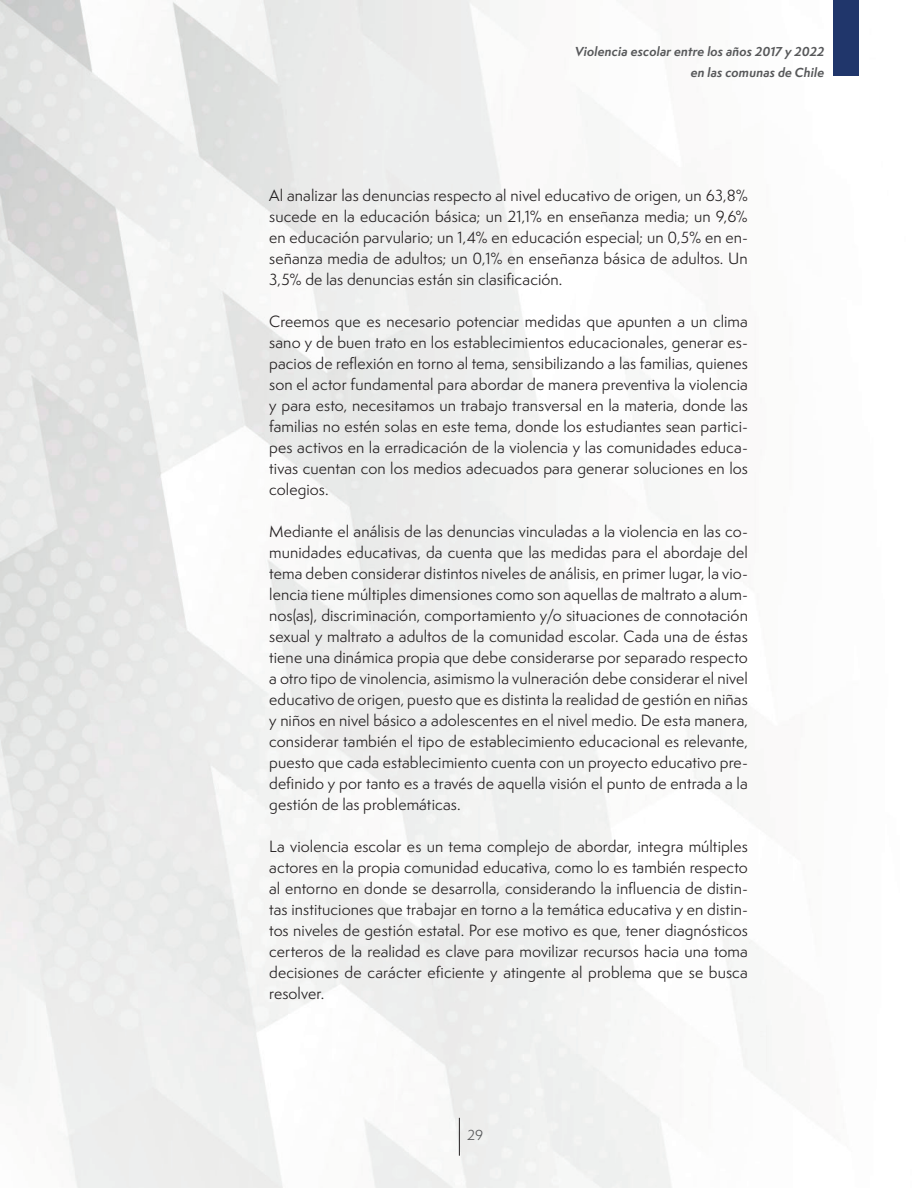
<style>
.page{position:relative;width:918px;height:1188px;background:#fff}
.page>*{position:absolute;margin:0;border:0;box-sizing:border-box;transform-origin:0 0}
.t1{font:15px/21px "Semplicita Pro";letter-spacing:.005em;color:#231f20;text-align:justify}
.t2{font:13.5px "Semplicita Pro";color:#57585a}
.t3{font:italic 700 12px/21px "Semplicita Pro";letter-spacing:.015em;color:#57585a;text-align:right}
</style>
<div class="page">
<img style="left:0;top:0;width:834px;height:1188px">
<hr style="left:459px;top:1118px;width:1px;height:38px;background:#231f20">
<div style="left:834px;top:0;width:25px;height:76px;background:#20366b"></div>
<p class="t3" style="left:575px;top:40px;width:251px">Violencia escolar entre los años 2017 y 2022 en las comunas de Chile</p>
<p class="t1" style="left:269px;top:185px;width:480px">Al analizar las denuncias respecto al nivel educativo de origen, un 63,8% sucede en la educación básica; un 21,1% en enseñanza media; un 9,6% en educación parvulario; un 1,4% en educación especial; un 0,5% en en&shy;señanza media de adultos; un 0,1% en enseñanza básica de adultos. Un 3,5% de las denuncias están sin clasificación.</p>
<p class="t1" style="left:269px;top:311px;width:480px">Creemos que es necesario potenciar medidas que apunten a un clima sano y de buen trato en los establecimientos educacionales, generar es&shy;pacios de reflexión en torno al tema, sensibilizando a las familias, quienes son el actor fundamental para abordar de manera preventiva la violencia y para esto, necesitamos un trabajo transversal en la materia, donde las familias no estén solas en este tema, donde los estudiantes sean partici&shy;pes activos en la erradicación de la violencia y las comunidades educa&shy;tivas cuentan con los medios adecuados para generar soluciones en los colegios.</p>
<p class="t1" style="left:269px;top:521px;width:480px">Mediante el análisis de las denuncias vinculadas a la violencia en las co&shy;munidades educativas, da cuenta que las medidas para el abordaje del tema deben considerar distintos niveles de análisis, en primer lugar, la vio&shy;lencia tiene múltiples dimensiones como son aquellas de maltrato a alum&shy;nos(as), discriminación, comportamiento y/o situaciones de connotación sexual y maltrato a adultos de la comunidad escolar. Cada una de éstas tiene una dinámica propia que debe considerarse por separado respecto a otro tipo de vinolencia, asimismo la vulneración debe considerar el nivel educativo de origen, puesto que es distinta la realidad de gestión en niñas y niños en nivel básico a adolescentes en el nivel medio. De esta manera, considerar también el tipo de establecimiento educacional es relevante, puesto que cada establecimiento cuenta con un proyecto educativo pre&shy;definido y por tanto es a través de aquella visión el punto de entrada a la gestión de las problemáticas.</p>
<p class="t1" style="left:269px;top:836px;width:480px">La violencia escolar es un tema complejo de abordar, integra múltiples actores en la propia comunidad educativa, como lo es también respecto al entorno en donde se desarrolla, considerando la influencia de distin&shy;tas instituciones que trabajar en torno a la temática educativa y en distin&shy;tos niveles de gestión estatal. Por ese motivo es que, tener diagnósticos certeros de la realidad es clave para movilizar recursos hacia una toma decisiones de carácter eficiente y atingente al problema que se busca resolver.</p>
<p class="t2" style="left:467px;top:1126px;width:18px">29</p>
</div>
